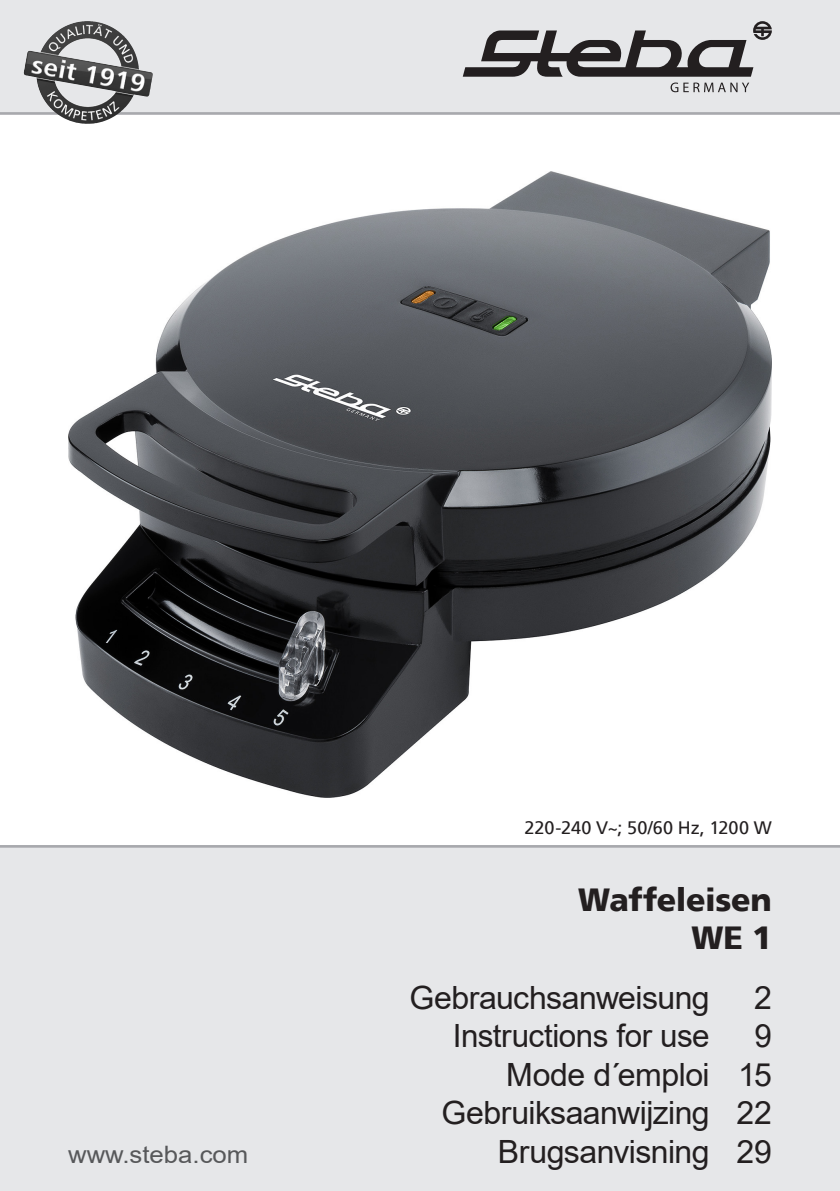
<style>
.page{position:relative;width:840px;height:1191px;background:#fff}
.page>*{position:absolute;margin:0;border:0;box-sizing:border-box;transform-origin:0 0}
.t1{font:32px/38.4px "Arial";letter-spacing:-.015em;color:#231f20;text-align:right}
.t2{font:900 32px/38.4px "Frutiger";letter-spacing:-.01em;color:#231f20;text-align:right}
.t3{font:24px "Arial";color:#57585a;scale:1.07 1}
.t4{font:18px "Frutiger";letter-spacing:.005em;color:#231f20}
</style>
<div class="page">
<div style="left:0;top:846px;width:839px;height:345px;background:#e6e7e9"></div>
<div style="left:0;top:0;width:839px;height:113px;background:#e6e7e9"></div>
<hr style="left:0;top:112px;width:839px;height:3px;background:#a8a9ad">
<svg style="left:670px;top:83px;width:78px;height:9px"></svg>
<svg style="left:462px;top:21px;width:309px;height:56px"></svg>
<hr style="left:0;top:845px;width:839px;height:2px;background:#a8a9ad">
<img style="left:23px;top:21px;width:61px;height:76px">
<img style="left:68px;top:172px;width:703px;height:626px">
<p class="t3" style="left:68px;top:1137px;width:170px">www.steba.com</p>
<p class="t4" style="left:524px;top:817px;width:249px">220-240 V~; 50/60 Hz, 1200 W</p>
<p class="t2" style="left:578px;top:879px;width:195px">Waffeleisen<br>WE 1</p>
<p class="t1" style="left:409px;top:978px;width:301px">Gebrauchsanweisung</p>
<p class="t1" style="left:753px;top:978px;width:19px">2</p>
<p class="t1" style="left:452px;top:1016px;width:258px">Instructions for use</p>
<p class="t1" style="left:441px;top:1016px;width:332px">9<br>Mode d´emploi 15<br>Gebruiksaanwijzing 22<br>Brugsanvisning 29</p>
</div>
